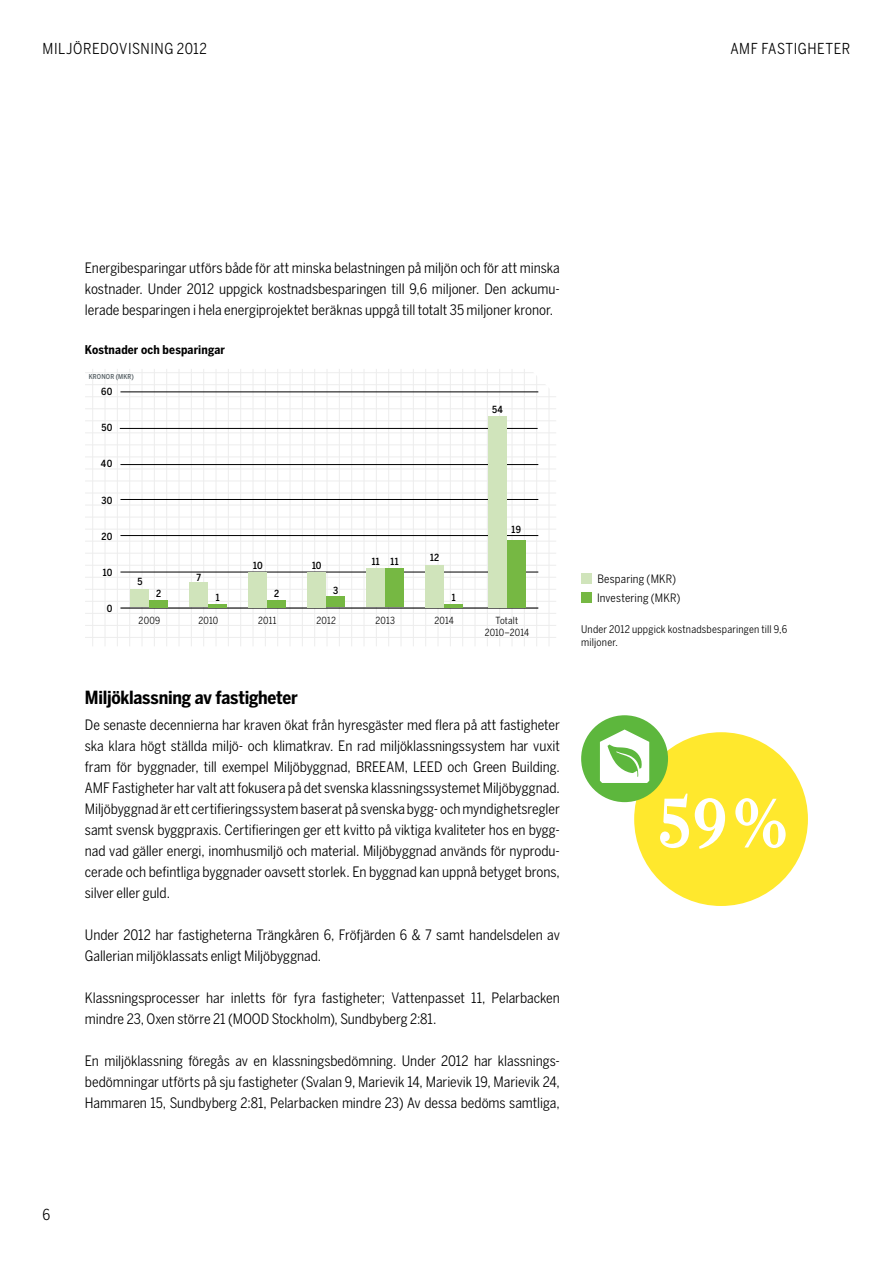
<style>
.page{position:relative;width:893px;height:1263px;background:#fff}
.page>*{position:absolute;margin:0;border:0;box-sizing:border-box;transform-origin:0 0}
.t1{font:600 70.95px "Farnham AMF Cond";color:#fff}
.t2{font:700 18px "Benton Sans AMF Cond";letter-spacing:-.015em;color:#000}
.t3{font:15px "Benton Sans AMF Cond";letter-spacing:.035em;color:#000}
.t4{font:14.25px/21px "Benton Sans AMF Cond";letter-spacing:-.005em;color:#000;text-align:justify}
.t5{font:700 12px "Benton Sans AMF Cond";letter-spacing:.015em;color:#000}
.t6{font:11.55px/18.9px "Benton Sans AMF Cond";letter-spacing:.015em;color:#000}
.t7{font:10.5px/13.5px "Benton Sans AMF Cond";letter-spacing:.02em;color:#000}
.t8{font:9.75px/12px "Benton Sans AMF Cond";letter-spacing:.02em;color:#000;text-align:center}
.t9{font:500 9.75px "Benton Sans AMF Cond";letter-spacing:.025em;color:#000}
.t10{font:500 6.75px "Benton Sans AMF Cond";letter-spacing:.025em;color:#535d62}
</style>
<div class="page">
<hr style="left:92px;top:369px;width:1px;height:277px;background:#ededed">
<hr style="left:105px;top:369px;width:1px;height:277px;background:#ededed">
<hr style="left:117px;top:369px;width:1px;height:277px;background:#ededed">
<hr style="left:129px;top:369px;width:1px;height:277px;background:#ededed">
<hr style="left:142px;top:369px;width:1px;height:277px;background:#ededed">
<hr style="left:154px;top:369px;width:1px;height:277px;background:#ededed">
<hr style="left:166px;top:369px;width:1px;height:277px;background:#ededed">
<hr style="left:179px;top:369px;width:1px;height:277px;background:#ededed">
<hr style="left:191px;top:369px;width:1px;height:277px;background:#ededed">
<hr style="left:203px;top:369px;width:1px;height:277px;background:#ededed">
<hr style="left:216px;top:369px;width:1px;height:277px;background:#ededed">
<hr style="left:228px;top:369px;width:1px;height:277px;background:#ededed">
<hr style="left:240px;top:369px;width:1px;height:277px;background:#ededed">
<hr style="left:253px;top:369px;width:1px;height:277px;background:#ededed">
<hr style="left:265px;top:369px;width:1px;height:277px;background:#ededed">
<hr style="left:277px;top:369px;width:1px;height:277px;background:#ededed">
<hr style="left:290px;top:369px;width:1px;height:277px;background:#ededed">
<hr style="left:302px;top:369px;width:1px;height:277px;background:#ededed">
<hr style="left:314px;top:369px;width:1px;height:277px;background:#ededed">
<hr style="left:327px;top:369px;width:1px;height:277px;background:#ededed">
<hr style="left:339px;top:369px;width:1px;height:277px;background:#ededed">
<hr style="left:351px;top:369px;width:1px;height:277px;background:#ededed">
<hr style="left:364px;top:369px;width:1px;height:277px;background:#ededed">
<hr style="left:376px;top:369px;width:1px;height:277px;background:#ededed">
<hr style="left:388px;top:369px;width:1px;height:277px;background:#ededed">
<hr style="left:401px;top:369px;width:1px;height:277px;background:#ededed">
<hr style="left:413px;top:369px;width:1px;height:277px;background:#ededed">
<hr style="left:425px;top:369px;width:1px;height:277px;background:#ededed">
<hr style="left:438px;top:369px;width:1px;height:277px;background:#ededed">
<hr style="left:450px;top:369px;width:1px;height:277px;background:#ededed">
<hr style="left:462px;top:369px;width:1px;height:277px;background:#ededed">
<hr style="left:475px;top:369px;width:1px;height:277px;background:#ededed">
<hr style="left:487px;top:369px;width:1px;height:277px;background:#ededed">
<hr style="left:499px;top:369px;width:1px;height:277px;background:#ededed">
<hr style="left:512px;top:369px;width:1px;height:277px;background:#ededed">
<hr style="left:524px;top:369px;width:1px;height:277px;background:#ededed">
<hr style="left:536px;top:369px;width:1px;height:277px;background:#ededed">
<hr style="left:549px;top:369px;width:1px;height:277px;background:#ededed">
<hr style="left:85px;top:372px;width:471px;height:1px;background:#ededed">
<hr style="left:85px;top:384px;width:471px;height:1px;background:#ededed">
<hr style="left:85px;top:396px;width:471px;height:1px;background:#ededed">
<hr style="left:85px;top:408px;width:471px;height:1px;background:#ededed">
<hr style="left:85px;top:421px;width:471px;height:1px;background:#ededed">
<hr style="left:85px;top:433px;width:471px;height:1px;background:#ededed">
<hr style="left:85px;top:445px;width:471px;height:1px;background:#ededed">
<hr style="left:85px;top:457px;width:471px;height:1px;background:#ededed">
<hr style="left:85px;top:469px;width:471px;height:1px;background:#ededed">
<hr style="left:85px;top:481px;width:471px;height:1px;background:#ededed">
<hr style="left:85px;top:493px;width:471px;height:1px;background:#ededed">
<hr style="left:85px;top:505px;width:471px;height:1px;background:#ededed">
<hr style="left:85px;top:517px;width:471px;height:1px;background:#ededed">
<hr style="left:85px;top:529px;width:471px;height:1px;background:#ededed">
<hr style="left:85px;top:541px;width:471px;height:1px;background:#ededed">
<hr style="left:85px;top:553px;width:471px;height:1px;background:#ededed">
<hr style="left:85px;top:565px;width:471px;height:1px;background:#ededed">
<hr style="left:85px;top:577px;width:471px;height:1px;background:#ededed">
<hr style="left:85px;top:589px;width:471px;height:1px;background:#ededed">
<hr style="left:85px;top:601px;width:471px;height:1px;background:#ededed">
<hr style="left:85px;top:613px;width:471px;height:1px;background:#ededed">
<hr style="left:85px;top:625px;width:471px;height:1px;background:#ededed">
<hr style="left:85px;top:637px;width:471px;height:1px;background:#ededed">
<hr style="left:120px;top:607px;width:418px;height:2px;background:#000">
<hr style="left:120px;top:428px;width:418px;height:1px;background:#000">
<hr style="left:120px;top:464px;width:418px;height:1px;background:#000">
<hr style="left:120px;top:499px;width:418px;height:1px;background:#000">
<hr style="left:120px;top:535px;width:418px;height:1px;background:#000">
<hr style="left:120px;top:572px;width:418px;height:1px;background:#000">
<hr style="left:120px;top:392px;width:418px;height:1px;background:#000">
<div style="left:149px;top:600px;width:19px;height:7px;background:#76b843"></div>
<div style="left:131px;top:589px;width:18px;height:18px;background:#d0e4bb"></div>
<hr style="left:208px;top:604px;width:19px;height:3px;background:#76b843">
<div style="left:189px;top:582px;width:19px;height:25px;background:#d0e4bb"></div>
<div style="left:267px;top:600px;width:19px;height:7px;background:#76b843"></div>
<div style="left:248px;top:572px;width:19px;height:35px;background:#d0e4bb"></div>
<div style="left:326px;top:597px;width:19px;height:10px;background:#76b843"></div>
<div style="left:307px;top:572px;width:19px;height:35px;background:#d0e4bb"></div>
<div style="left:385px;top:568px;width:19px;height:39px;background:#76b843"></div>
<div style="left:366px;top:568px;width:19px;height:39px;background:#d0e4bb"></div>
<hr style="left:444px;top:604px;width:19px;height:3px;background:#76b843">
<div style="left:425px;top:565px;width:19px;height:42px;background:#d0e4bb"></div>
<div style="left:507px;top:540px;width:19px;height:67px;background:#76b843"></div>
<div style="left:488px;top:416px;width:19px;height:191px;background:#d0e4bb"></div>
<div style="left:581px;top:573px;width:11px;height:11px;background:#d0e4bb"></div>
<div style="left:581px;top:592px;width:11px;height:10px;background:#76b843"></div>
<div style="left:634px;top:732px;width:174px;height:174px;background:#ffe82d;border-radius:50%"></div>
<div style="left:581px;top:715px;width:87px;height:87px;background:#5db73d;border-radius:50%"></div>
<svg style="left:600px;top:729px;width:49px;height:54px"></svg>
<p class="t3" style="left:43px;top:40px;width:166px">miljöredovisning 2012</p>
<p class="t3" style="left:730px;top:40px;width:72px">AMF FASTIGHE</p>
<p class="t3" style="left:826px;top:40px;width:26px">TER</p>
<p class="t4" style="left:85px;top:257px;width:476px">Energibesparingar utförs både för att minska belastningen på miljön och för att minska kostnader. Under 2012 uppgick kostnadsbesparingen till 9,6 miljoner. Den ackumu&shy;lerade besparingen i hela energiprojektet beräknas uppgå till totalt 35 miljoner kronor.</p>
<p class="t5" style="left:85px;top:343px;width:142px">Kostnader och besparingar</p>
<p class="t10" style="left:89px;top:372px;width:47px">KRONOR (MKR)</p>
<p class="t9" style="left:101px;top:386px;width:13px">60</p>
<p class="t9" style="left:101px;top:422px;width:12px">50</p>
<p class="t9" style="left:101px;top:458px;width:13px">40</p>
<p class="t9" style="left:101px;top:494px;width:12px">30</p>
<p class="t9" style="left:101px;top:530px;width:12px">20</p>
<p class="t9" style="left:103px;top:566px;width:11px">10</p>
<p class="t9" style="left:107px;top:602px;width:7px">0</p>
<p class="t9" style="left:137px;top:575px;width:7px">5</p>
<p class="t9" style="left:156px;top:587px;width:7px">2</p>
<p class="t8" style="left:139px;top:615px;width:23px">2009</p>
<p class="t9" style="left:492px;top:404px;width:12px">54</p>
<p class="t9" style="left:197px;top:572px;width:6px">7</p>
<p class="t9" style="left:216px;top:591px;width:5px">1</p>
<p class="t8" style="left:199px;top:615px;width:21px">2010</p>
<p class="t9" style="left:253px;top:559px;width:11px">10</p>
<p class="t9" style="left:274px;top:587px;width:7px">2</p>
<p class="t8" style="left:258px;top:615px;width:20px">2011</p>
<p class="t9" style="left:312px;top:559px;width:11px">10</p>
<p class="t9" style="left:333px;top:584px;width:7px">3</p>
<p class="t8" style="left:317px;top:615px;width:21px">2012</p>
<p class="t9" style="left:372px;top:556px;width:28px">11 11</p>
<p class="t8" style="left:375px;top:615px;width:21px">2013</p>
<p class="t9" style="left:430px;top:552px;width:11px">12</p>
<p class="t9" style="left:452px;top:591px;width:5px">1</p>
<p class="t8" style="left:435px;top:615px;width:21px">2014</p>
<p class="t9" style="left:512px;top:524px;width:11px">19</p>
<p class="t8" style="left:485px;top:615px;width:46px">Totalt<br>2010–2014</p>
<p class="t2" style="left:85px;top:687px;width:214px">Miljöklassning av fastigheter</p>
<p class="t4" style="left:85px;top:714px;width:476px">De senaste decennierna har kraven ökat från hyresgäster med flera på att fastigheter ska klara högt ställda miljö- och klimatkrav. En rad miljöklassningssystem har vuxit fram för byggnader, till exempel Miljöbyggnad, BREEAM, LEED och Green Building.<br>AMF Fastigheter har valt att fokusera på det svenska klassningssystemet Miljöbyggnad.<br>Miljöbyggnad är ett certifieringssystem baserat på svenska bygg- och myndighetsregler samt svensk byggpraxis. Certifieringen ger ett kvitto på viktiga kvaliteter hos en bygg&shy;nad vad gäller energi, inomhusmiljö och material. Miljöbyggnad används för nyprodu&shy;cerade och befintliga byggnader oavsett storlek. En byggnad kan uppnå betyget brons, silver eller guld.</p>
<p class="t4" style="left:85px;top:924px;width:476px">Under 2012 har fastigheterna Trängkåren 6, Fröfjärden 6 &amp; 7 samt handelsdelen av -Gallerian miljöklassats enligt Miljöbyggnad.</p>
<p class="t4" style="left:85px;top:987px;width:476px">Klassningsprocesser har inletts för fyra fastigheter; Vattenpasset 11, Pelarbacken mindre 23, Oxen större 21 (MOOD Stockholm), Sundbyberg 2:81.</p>
<p class="t4" style="left:85px;top:1050px;width:477px">En miljöklassning föregås av en klassningsbedömning. Under 2012 har klassnings&shy;bedömningar utförts på sju fastigheter (Svalan 9, Marievik 14, Marievik 19, Marievik 24, Hammaren 15, Sundbyberg 2:81, Pelarbacken mindre 23) Av dessa bedöms samtliga,</p>
<p class="t6" style="left:597px;top:569px;width:85px">Besparing (MKR)<br>Investering (MKR)</p>
<p class="t7" style="left:581px;top:622px;width:208px">Under 2012 uppgick kostnadsbesparingen till 9,6 miljoner.</p>
<h1 class="t1" style="left:657px;top:781px;width:133px">59%</h1>
<p class="t3" style="left:43px;top:1206px;width:9px">6</p>
</div>
